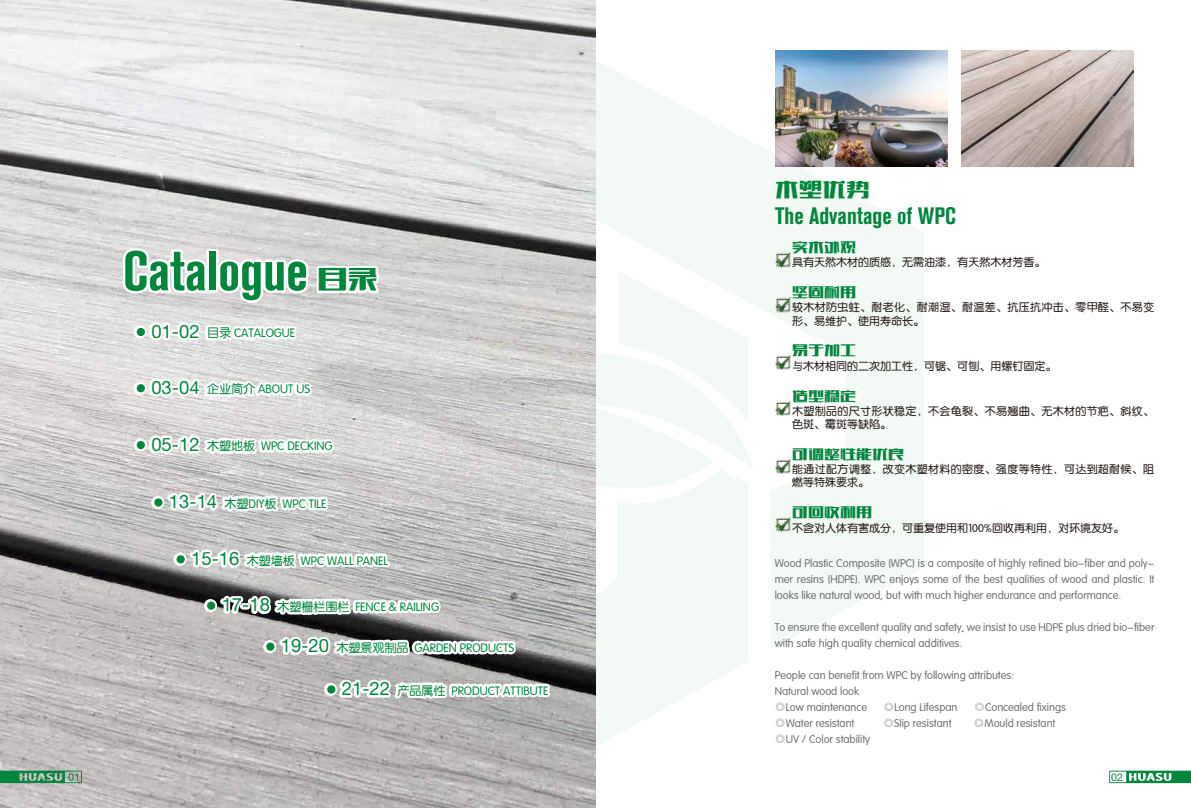
<style>
.page{position:relative;width:1191px;height:808px;background:#fff}
.page>*{position:absolute;margin:0;border:0;box-sizing:border-box;transform-origin:0 0}
.t1{font:55.1px "Akzidenz Grotesk BQ Bd Cnd Alt";color:#00853c}
.t2{font:23.6px "Akzidenz Grotesk BQ Bd Cnd Alt";color:#00853c}
.t3{font:23.6px "FZCTHJW GB1 0";color:#00853c}
.t4{font:16px "FZCTHJW GB1 0";color:#00853c}
.t5{font:12px "FZY3 JW GB1 0";color:#00853c}
.t6{font:11px/16px "FZY3 JW GB1 0";color:#727171}
.t7{font:11px/13.2px "FZY3 JW GB1 0";letter-spacing:.03em;color:#221815}
.t8{font:11px "FZY3 JW GB1 0";color:#221815}
.t9{font:10.6px "Alte Haas Grotesk";color:#00853c}
.s1{font-family:"FZCTHJW GB1 0";font-size:30.2px}
.s2{font-family:"Alte Haas Grotesk";font-size:18.5px}
.s3{font-family:"Adobe Song Std";font-weight:300}
</style>
<div class="page">
<svg style="left:595px;top:62px;width:328px;height:586px;fill:#f3f9f5"></svg>
<svg style="left:595px;top:156px;width:152px;height:590px;fill:#f3f9f5"></svg>
<svg style="left:1109px;top:771px;width:82px;height:12px"></svg>
<img style="left:775px;top:253px;width:15px;height:14px">
<img style="left:775px;top:298px;width:15px;height:14px">
<img style="left:775px;top:356px;width:15px;height:14px">
<img style="left:775px;top:401px;width:15px;height:14px">
<img style="left:775px;top:459px;width:15px;height:14px">
<img style="left:775px;top:518px;width:15px;height:14px">
<img style="left:961px;top:51px;width:172px;height:115px">
<img style="left:775px;top:51px;width:173px;height:115px">
<img style="left:0;top:0;width:595px;height:808px">
<svg style="left:119px;top:161px;width:455px;height:564px;background:#c6c5c4"></svg>
<div style="left:137px;top:328px;width:8px;height:8px;background:#00853c;border-radius:50%"></div>
<div style="left:137px;top:384px;width:8px;height:8px;background:#00853c;border-radius:50%"></div>
<div style="left:137px;top:441px;width:8px;height:8px;background:#00853c;border-radius:50%"></div>
<div style="left:154px;top:498px;width:8px;height:9px;background:#00853c;border-radius:50%"></div>
<div style="left:177px;top:555px;width:8px;height:8px;background:#00853c;border-radius:50%"></div>
<div style="left:207px;top:601px;width:8px;height:9px;background:#00853c;border-radius:50%"></div>
<div style="left:266px;top:642px;width:8px;height:9px;background:#00853c;border-radius:50%"></div>
<div style="left:327px;top:685px;width:8px;height:8px;background:#00853c;border-radius:50%"></div>
<svg style="left:0;top:771px;width:82px;height:12px"></svg>
<h1 class="t1" style="left:123px;top:240px;width:256px">Catalogue <span class="s1">目录</span></h1>
<p class="t5" style="left:151px;top:327px;width:145px"><span class="s2">01-02</span> 目录 CATALOGUE</p>
<p class="t5" style="left:151px;top:383px;width:160px"><span class="s2">03-04</span> 企业简介 ABOUT US</p>
<p class="t5" style="left:151px;top:440px;width:183px"><span class="s2">05-12</span> 木塑地板 WPC DECKING</p>
<p class="t5" style="left:169px;top:497px;width:159px"><span class="s2">13-14</span> 木塑DIY板 WPC TILE</p>
<p class="t5" style="left:191px;top:554px;width:198px"><span class="s2">15-16</span> 木塑墙板 WPC WALL PANEL</p>
<p class="t5" style="left:222px;top:600px;width:219px"><span class="s2">17-18</span> 木塑栅栏围栏 FENCE &amp; RAILING</p>
<p class="t5" style="left:281px;top:641px;width:235px"><span class="s2">19-20</span> 木塑景观制品 GARDEN PRODUCTS</p>
<p class="t5" style="left:342px;top:684px;width:208px"><span class="s2">21-22</span> 产品属性 PRODUCT ATTIBUTE</p>
<h2 class="t3" style="left:775px;top:177px;width:96px">木塑优势</h2>
<h2 class="t2" style="left:775px;top:202px;width:182px">The Advantage of WPC</h2>
<h3 class="t4" style="left:792px;top:239px;width:65px">实木外观</h3>
<p class="t8" style="left:792px;top:256px;width:254px">具有天然木材的质感，无需油漆，有天然木材芳香。</p>
<h3 class="t4" style="left:792px;top:284px;width:65px">坚固耐用</h3>
<p class="t7" style="left:792px;top:301px;width:363px">较木材防虫蛀、耐老化、耐潮湿、耐温差、抗压抗冲击、零甲醛、不易变形、易维护、使用寿命长。</p>
<h3 class="t4" style="left:792px;top:342px;width:65px">易于加工</h3>
<p class="t8" style="left:792px;top:360px;width:265px">与木材相同的二次加工性，可锯、可刨、用螺钉固定。</p>
<h3 class="t4" style="left:792px;top:387px;width:65px">造型稳定</h3>
<p class="t7" style="left:792px;top:405px;width:363px">木塑制品的尺寸形状稳定，不会龟裂、不易翘曲、无木材的节疤、斜纹、色斑、霉斑等缺陷。</p>
<h3 class="t4" style="left:792px;top:446px;width:113px">可调整性能优良</h3>
<p class="t7" style="left:792px;top:463px;width:363px">能通过配方调整，改变木塑材料的密度、强度等特性，可达到超耐候、阻燃等特殊要求。</p>
<h3 class="t4" style="left:792px;top:504px;width:81px">可回收利用</h3>
<p class="t8" style="left:792px;top:522px;width:333px">不含对人体有害成分，可重复使用和100%回收再利用，对环境友好。</p>
<p class="t6" style="left:774px;top:555px;width:381px;text-align:justify">Wood Plastic Composite (WPC) is a composite of highly refined bio-fiber and poly&shy;mer resins (HDPE). WPC enjoys some of the best qualities of wood and plastic. It looks like natural wood, but with much higher endurance and performance.</p>
<p class="t6" style="left:774px;top:619px;width:381px">To ensure the excellent quality and safety, we insist to use HDPE plus dried bio-fiber with safe high quality chemical additives.</p>
<p class="t6" style="left:774px;top:667px;width:241px">People can benefit from WPC by following attributes:<br>Natural wood look<br><span class="s3">◎</span>Low maintenance</p>
<p class="t6" style="left:883px;top:699px;width:75px"><span class="s3">◎</span>Long Lifespan</p>
<p class="t6" style="left:974px;top:699px;width:93px"><span class="s3">◎</span>Concealed fixings</p>
<p class="t6" style="left:774px;top:715px;width:81px"><span class="s3">◎</span>Water resistant</p>
<p class="t6" style="left:883px;top:715px;width:70px"><span class="s3">◎</span>Slip resistant</p>
<p class="t6" style="left:973px;top:715px;width:83px"><span class="s3">◎</span>Mould resistant</p>
<p class="t6" style="left:774px;top:731px;width:97px"><span class="s3">◎</span>UV / Color stability</p>
<p class="t9" style="left:1111px;top:771px;width:13px">02</p>
</div>
